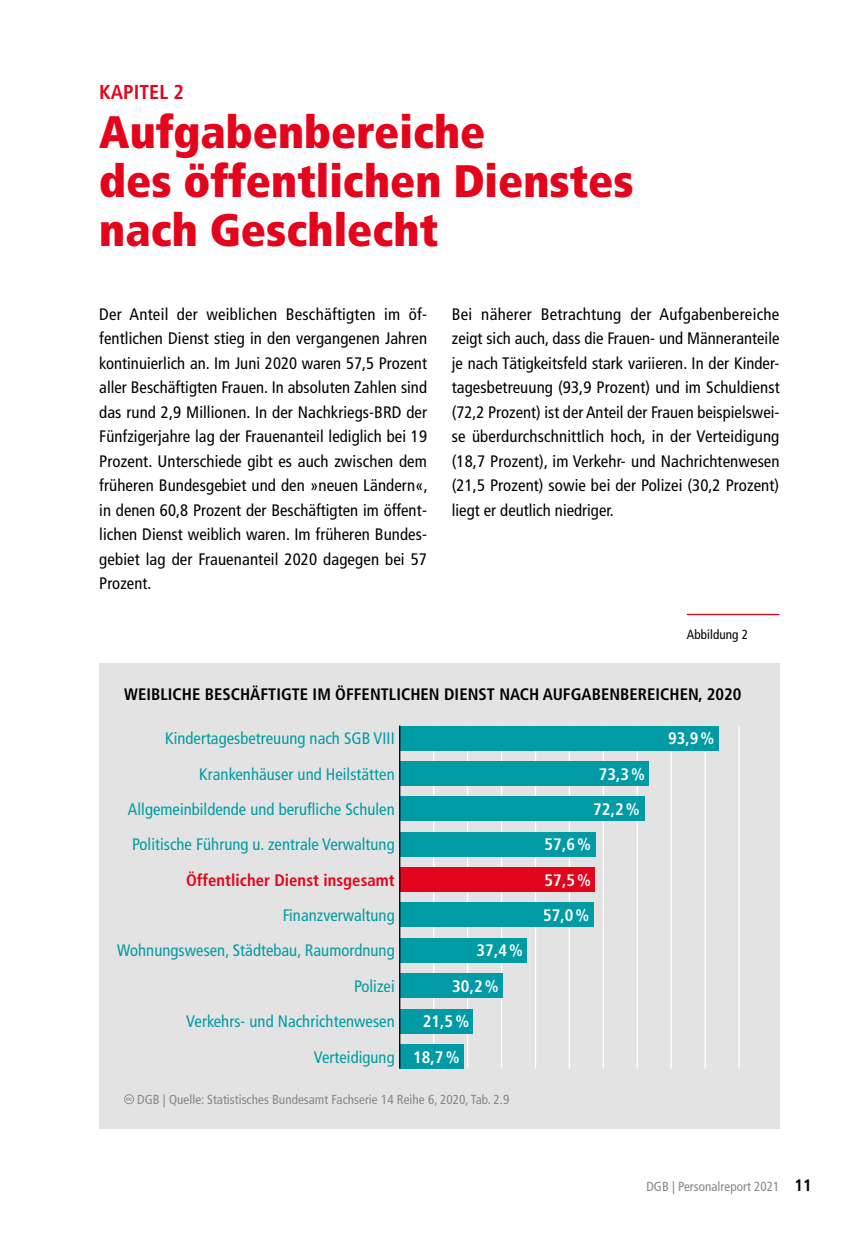
<style>
.page{position:relative;width:854px;height:1241px;background:#fff}
.page>*{position:absolute;margin:0;border:0;box-sizing:border-box;transform-origin:0 0}
.t1{font:900 condensed 45.5px/49px "Frutiger LT Std";color:#e3051b}
.t2{font:700 condensed 20.12px "Frutiger LT Std";letter-spacing:.005em;color:#e3051b}
.t3{font:condensed 16.62px/24.5px "Frutiger LT Std";letter-spacing:.005em;color:#000;text-align:justify}
.t4{font:condensed 16.62px/35.4px "Frutiger LT Std";letter-spacing:.005em;color:#009ba4;text-align:right}
.t5{font:700 condensed 16.62px "Frutiger LT Std";letter-spacing:.005em;color:#000}
.t6{font:700 condensed 16.62px/35.5px "Frutiger LT Std";letter-spacing:.005em;color:#fff;text-align:center}
.t7{font:700 condensed 16.62px "Frutiger LT Std";letter-spacing:.005em;color:#e3051b}
.t8{font:condensed 13.12px "Frutiger LT Std";letter-spacing:.005em;color:#878787}
.t9{font:condensed 13.12px "Frutiger LT Std";letter-spacing:.005em;color:#000}
.s1{font-weight:700;font-size:16.62px;color:#000}
</style>
<div class="page">
<div style="left:99px;top:662px;width:680px;height:466px;background:#e3e3e3"></div>
<svg style="left:124px;top:1094px;width:10px;height:9px"></svg>
<hr style="left:433px;top:725px;width:1px;height:343px;background:#fff">
<hr style="left:467px;top:725px;width:1px;height:343px;background:#fff">
<hr style="left:500px;top:725px;width:2px;height:343px;background:#fff">
<hr style="left:534px;top:725px;width:2px;height:343px;background:#fff">
<hr style="left:568px;top:725px;width:2px;height:343px;background:#fff">
<hr style="left:602px;top:725px;width:1px;height:343px;background:#fff">
<hr style="left:636px;top:725px;width:1px;height:343px;background:#fff">
<hr style="left:670px;top:725px;width:1px;height:343px;background:#fff">
<hr style="left:704px;top:725px;width:1px;height:343px;background:#fff">
<hr style="left:738px;top:725px;width:1px;height:343px;background:#fff">
<div style="left:400px;top:725px;width:318px;height:25px;background:#009ba4"></div>
<div style="left:400px;top:761px;width:248px;height:24px;background:#009ba4"></div>
<div style="left:400px;top:796px;width:244px;height:25px;background:#009ba4"></div>
<div style="left:400px;top:831px;width:195px;height:25px;background:#009ba4"></div>
<div style="left:400px;top:867px;width:194px;height:24px;background:#e3051b"></div>
<div style="left:400px;top:902px;width:193px;height:25px;background:#009ba4"></div>
<div style="left:400px;top:937px;width:126px;height:25px;background:#009ba4"></div>
<div style="left:400px;top:973px;width:102px;height:24px;background:#009ba4"></div>
<div style="left:400px;top:1008px;width:73px;height:25px;background:#009ba4"></div>
<div style="left:400px;top:1043px;width:63px;height:25px;background:#009ba4"></div>
<hr style="left:399px;top:725px;width:1px;height:343px;background:#000">
<hr style="left:686px;top:613px;width:93px;height:2px;background:#e3051b">
<p class="t2" style="left:99px;top:80px;width:86px">KAPITEL 2</p>
<h1 class="t1" style="left:99px;top:107px;width:536px">Aufgabenbereiche<br>des öffentlichen Dienstes nach Geschlecht</h1>
<p class="t3" style="left:99px;top:302px;width:330px">Der Anteil der weiblichen Beschäftigten im öf&shy;fentlichen Dienst stieg in den vergangenen Jahren kontinuierlich an. Im Juni 2020 waren 57,5 Prozent aller Beschäftigten Frauen. In absoluten Zahlen sind das rund 2,9 Millionen. In der Nachkriegs-BRD der Fünfzigerjahre lag der Frauenanteil lediglich bei 19<br>Prozent. Unterschiede gibt es auch zwischen dem früheren Bundesgebiet und den »neuen Ländern«, in denen 60,8 Prozent der Beschäftigten im öffent&shy;lichen Dienst weiblich waren. Im früheren Bundes&shy;gebiet lag der Frauenanteil 2020 dagegen bei 57<br>Prozent.</p>
<p class="t3" style="left:451px;top:302px;width:329px">Bei näherer Betrachtung der Aufgabenbereiche zeigt sich auch, dass die Frauen- und Männeranteile je nach Tätigkeitsfeld stark variieren. In der Kinder&shy;tagesbetreuung (93,9 Prozent) und im Schuldienst (72,2 Prozent) ist der Anteil der Frauen beispielswei&shy;se überdurchschnittlich hoch, in der Verteidigung (18,7 Prozent), im Verkehr- und Nachrichtenwesen (21,5 Prozent) sowie bei der Polizei (30,2 Prozent) liegt er deutlich niedriger.</p>
<p class="t9" style="left:686px;top:626px;width:63px">Abbildung 2</p>
<p class="t5" style="left:124px;top:684px;width:618px">WEIBLICHE BESCHÄFTIGTE IM ÖFFENTLICHEN DIENST NACH AUFGABENBEREICHEN, 2020</p>
<p class="t4" style="left:128px;top:721px;width:268px">Kindertagesbetreuung nach SGB VIII Krankenhäuser und Heilstätten Allgemeinbildende und berufliche Schulen Politische Führung u. zentrale Verwaltung</p>
<p class="t7" style="left:186px;top:870px;width:210px">Öffentlicher Dienst insgesamt</p>
<p class="t4" style="left:117px;top:897px;width:279px">Finanzverwaltung<br>Wohnungswesen, Städtebau, Raumordnung<br>Polizei<br>Verkehrs- und Nachrichtenwesen<br>Verteidigung</p>
<p class="t6" style="left:476px;top:932px;width:48px">37,4%</p>
<p class="t6" style="left:452px;top:968px;width:48px">30,2%</p>
<p class="t6" style="left:422px;top:1003px;width:48px">21,5%</p>
<p class="t6" style="left:413px;top:1038px;width:48px">18,7%</p>
<p class="t8" style="left:137px;top:1091px;width:373px">DGB | Quelle: Statistisches Bundesamt Fachserie 14 Reihe 6, 2020, Tab. 2.9</p>
<p class="t6" style="left:593px;top:756px;width:53px">73,3%<br>72,2%</p>
<p class="t6" style="left:543px;top:826px;width:50px;text-align:justify">57,6% 57,5% 57,0%</p>
<p class="t6" style="left:667px;top:720px;width:48px">93,9%</p>
<p class="t8" style="left:646px;top:1178px;width:167px">DGB | Personalreport 2021 <span class="s1">11</span></p>
</div>
